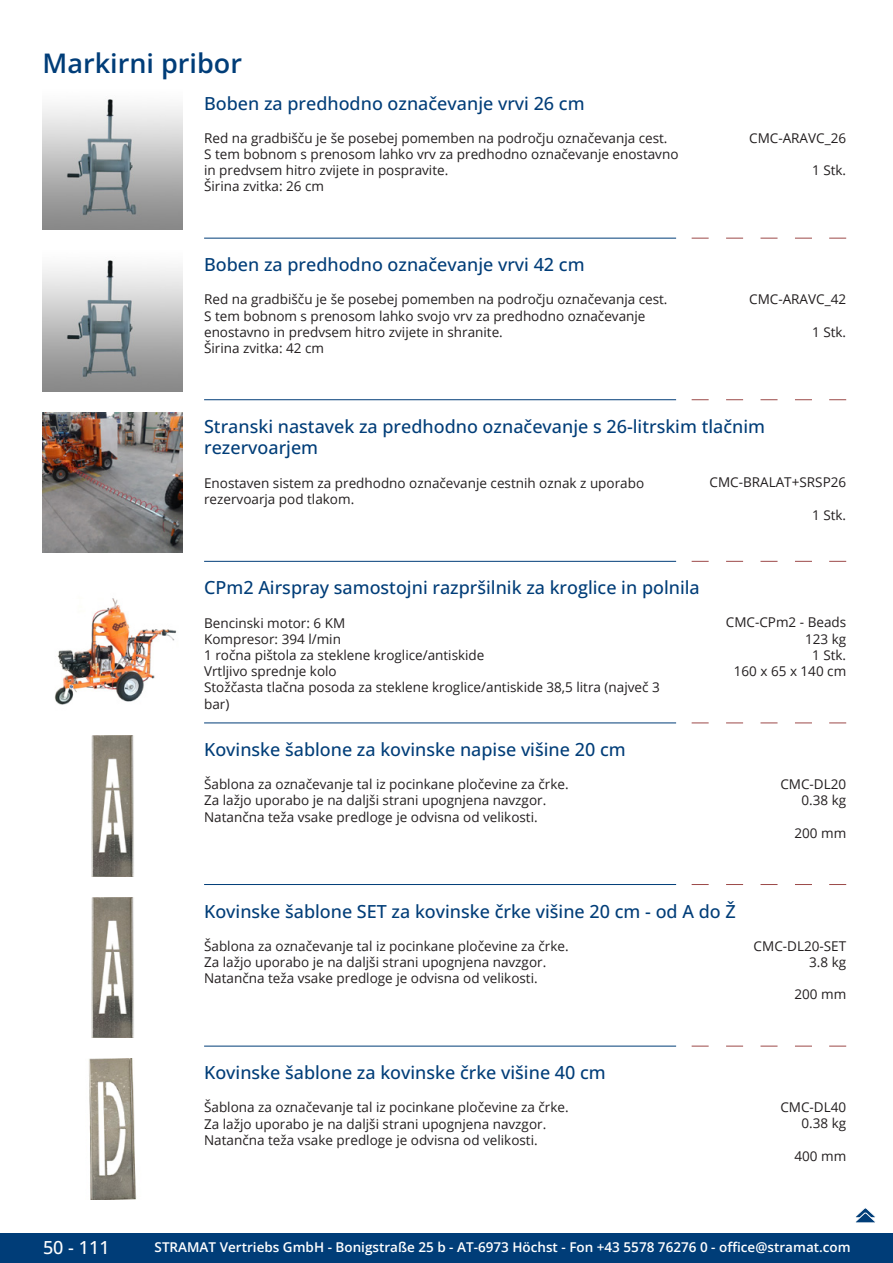
<style>
.page{position:relative;width:893px;height:1263px;background:#fff}
.page>*{position:absolute;margin:0;border:0;box-sizing:border-box;transform-origin:0 0}
.GruppeName{font:600 27px "Open Sans";color:#003d78}
.ArtikelName{font:500 18px/21.6px "Open Sans";color:#003d78}
.t1{font:500 18px "Open Sans";color:#fff}
.Beschreibung{font:13.5px/16.2px "Open Sans";color:#231f20}
.ArtikelNummer{font:13.5px "Open Sans";color:#231f20}
.t2{font:600 13.5px "Open Sans";color:#fff}
</style>
<div class="page">
<div style="left:0;top:1233px;width:893px;height:30px;background:#003d78"></div>
<img style="left:43px;top:99px;width:140px;height:131px">
<img style="left:43px;top:260px;width:140px;height:131px">
<svg style="left:692px;top:238px;width:17px;height:1px"></svg>
<svg style="left:726px;top:238px;width:17px;height:1px"></svg>
<svg style="left:760px;top:238px;width:17px;height:1px"></svg>
<svg style="left:795px;top:238px;width:17px;height:1px"></svg>
<svg style="left:829px;top:238px;width:17px;height:1px"></svg>
<hr style="left:204px;top:238px;width:472px;height:1px;background:#003d78">
<img style="left:43px;top:412px;width:140px;height:141px">
<svg style="left:692px;top:399px;width:17px;height:1px"></svg>
<svg style="left:726px;top:399px;width:17px;height:1px"></svg>
<svg style="left:760px;top:399px;width:17px;height:1px"></svg>
<svg style="left:795px;top:399px;width:17px;height:1px"></svg>
<svg style="left:829px;top:399px;width:17px;height:1px"></svg>
<hr style="left:204px;top:399px;width:472px;height:1px;background:#003d78">
<img style="left:54px;top:598px;width:123px;height:107px">
<svg style="left:692px;top:561px;width:17px;height:1px"></svg>
<svg style="left:726px;top:561px;width:17px;height:1px"></svg>
<svg style="left:760px;top:561px;width:17px;height:1px"></svg>
<svg style="left:795px;top:561px;width:17px;height:1px"></svg>
<svg style="left:829px;top:561px;width:17px;height:1px"></svg>
<hr style="left:204px;top:561px;width:472px;height:1px;background:#003d78">
<img style="left:91px;top:736px;width:43px;height:140px">
<svg style="left:692px;top:723px;width:17px;height:1px"></svg>
<svg style="left:726px;top:723px;width:17px;height:1px"></svg>
<svg style="left:760px;top:723px;width:17px;height:1px"></svg>
<svg style="left:795px;top:723px;width:17px;height:1px"></svg>
<svg style="left:829px;top:723px;width:17px;height:1px"></svg>
<hr style="left:204px;top:723px;width:472px;height:1px;background:#003d78">
<img style="left:91px;top:897px;width:43px;height:140px">
<svg style="left:692px;top:884px;width:17px;height:1px"></svg>
<svg style="left:726px;top:884px;width:17px;height:1px"></svg>
<svg style="left:760px;top:884px;width:17px;height:1px"></svg>
<svg style="left:795px;top:884px;width:17px;height:1px"></svg>
<svg style="left:829px;top:884px;width:17px;height:1px"></svg>
<hr style="left:204px;top:884px;width:472px;height:1px;background:#003d78">
<img style="left:89px;top:1059px;width:48px;height:140px">
<svg style="left:692px;top:1046px;width:17px;height:1px"></svg>
<svg style="left:726px;top:1046px;width:17px;height:1px"></svg>
<svg style="left:760px;top:1046px;width:17px;height:1px"></svg>
<svg style="left:795px;top:1046px;width:17px;height:1px"></svg>
<svg style="left:829px;top:1046px;width:17px;height:1px"></svg>
<hr style="left:204px;top:1046px;width:472px;height:1px;background:#003d78">
<svg style="left:855px;top:1208px;width:21px;height:15px"></svg>
<p class="GruppeName" style="left:43px;top:44px;width:201px">Markirni pribor</p>
<p class="ArtikelName" style="left:204px;top:92px;width:382px">Boben za predhodno označevanje vrvi 26 cm</p>
<p class="Beschreibung" style="left:204px;top:129px;width:476px">Red na gradbišču je še posebej pomemben na področju označevanja cest.<br>S tem bobnom s prenosom lahko vrv za predhodno označevanje enostavno in predvsem hitro zvijete in pospravite.<br>Širina zvitka: 26 cm</p>
<p class="ArtikelNummer" style="left:749px;top:128px;width:99px">CMC-ARAVC_26</p>
<p class="ArtikelNummer" style="left:812px;top:161px;width:36px">1 Stk.</p>
<p class="ArtikelName" style="left:204px;top:253px;width:382px">Boben za predhodno označevanje vrvi 42 cm</p>
<p class="Beschreibung" style="left:204px;top:291px;width:465px">Red na gradbišču je še posebej pomemben na področju označevanja cest.<br>S tem bobnom s prenosom lahko svojo vrv za predhodno označevanje enostavno in predvsem hitro zvijete in shranite.<br>Širina zvitka: 42 cm</p>
<p class="ArtikelNummer" style="left:749px;top:290px;width:99px">CMC-ARAVC_42</p>
<p class="ArtikelNummer" style="left:812px;top:322px;width:36px">1 Stk.</p>
<p class="ArtikelName" style="left:204px;top:415px;width:563px">Stranski nastavek za predhodno označevanje s 26-litrskim tlačnim rezervoarjem</p>
<p class="Beschreibung" style="left:204px;top:474px;width:442px">Enostaven sistem za predhodno označevanje cestnih oznak z uporabo rezervoarja pod tlakom.</p>
<p class="ArtikelNummer" style="left:709px;top:473px;width:138px">CMC-BRALAT+SRSP26</p>
<p class="ArtikelNummer" style="left:812px;top:506px;width:36px">1 Stk.</p>
<p class="ArtikelName" style="left:204px;top:576px;width:497px">CPm2 Airspray samostojni razpršilnik za kroglice in polnila</p>
<p class="Beschreibung" style="left:204px;top:614px;width:457px">Bencinski motor: 6 KM<br>Kompresor: 394 l/min<br>1 ročna pištola za steklene kroglice/antiskide<br>Vrtljivo sprednje kolo<br>Stožčasta tlačna posoda za steklene kroglice/antiskide 38,5 litra (največ 3 bar)</p>
<p class="ArtikelNummer" style="left:726px;top:613px;width:122px">CMC-CPm2 - Beads</p>
<p class="ArtikelNummer" style="left:805px;top:629px;width:43px">123 kg</p>
<p class="ArtikelNummer" style="left:812px;top:646px;width:36px">1 Stk.</p>
<p class="ArtikelNummer" style="left:734px;top:662px;width:114px">160 x 65 x 140 cm</p>
<p class="ArtikelName" style="left:204px;top:738px;width:423px">Kovinske šablone za kovinske napise višine 20 cm</p>
<p class="Beschreibung" style="left:204px;top:776px;width:366px">Šablona za označevanje tal iz pocinkane pločevine za črke.<br>Za lažjo uporabo je na daljši strani upognjena navzgor.<br>Natančna teža vsake predloge je odvisna od velikosti.</p>
<p class="ArtikelNummer" style="left:780px;top:775px;width:67px">CMC-DL20</p>
<p class="ArtikelNummer" style="left:801px;top:791px;width:46px">0.38 kg</p>
<p class="ArtikelNummer" style="left:794px;top:823px;width:53px">200 mm</p>
<p class="ArtikelName" style="left:204px;top:900px;width:533px">Kovinske šablone SET za kovinske črke višine 20 cm - od A do Ž</p>
<p class="Beschreibung" style="left:204px;top:937px;width:366px">Šablona za označevanje tal iz pocinkane pločevine za črke.<br>Za lažjo uporabo je na daljši strani upognjena navzgor.<br>Natančna teža vsake predloge je odvisna od velikosti.</p>
<p class="ArtikelNummer" style="left:754px;top:936px;width:94px">CMC-DL20-SET</p>
<p class="ArtikelNummer" style="left:809px;top:953px;width:39px">3.8 kg</p>
<p class="ArtikelNummer" style="left:794px;top:985px;width:53px">200 mm</p>
<p class="ArtikelName" style="left:204px;top:1061px;width:403px">Kovinske šablone za kovinske črke višine 40 cm</p>
<p class="Beschreibung" style="left:204px;top:1099px;width:366px">Šablona za označevanje tal iz pocinkane pločevine za črke.<br>Za lažjo uporabo je na daljši strani upognjena navzgor.<br>Natančna teža vsake predloge je odvisna od velikosti.</p>
<p class="ArtikelNummer" style="left:780px;top:1098px;width:67px">CMC-DL40</p>
<p class="ArtikelNummer" style="left:801px;top:1114px;width:46px">0.38 kg</p>
<p class="ArtikelNummer" style="left:794px;top:1147px;width:53px">400 mm</p>
<h2 class="t1" style="left:43px;top:1234px;width:68px">50 - 111</h2>
<p class="t2" style="left:155px;top:1238px;width:698px">STRAMAT Vertriebs GmbH - Bonigstraße 25 b - AT-6973 Höchst - Fon +43 5578 76276 0 - office@stramat.com</p>
</div>
